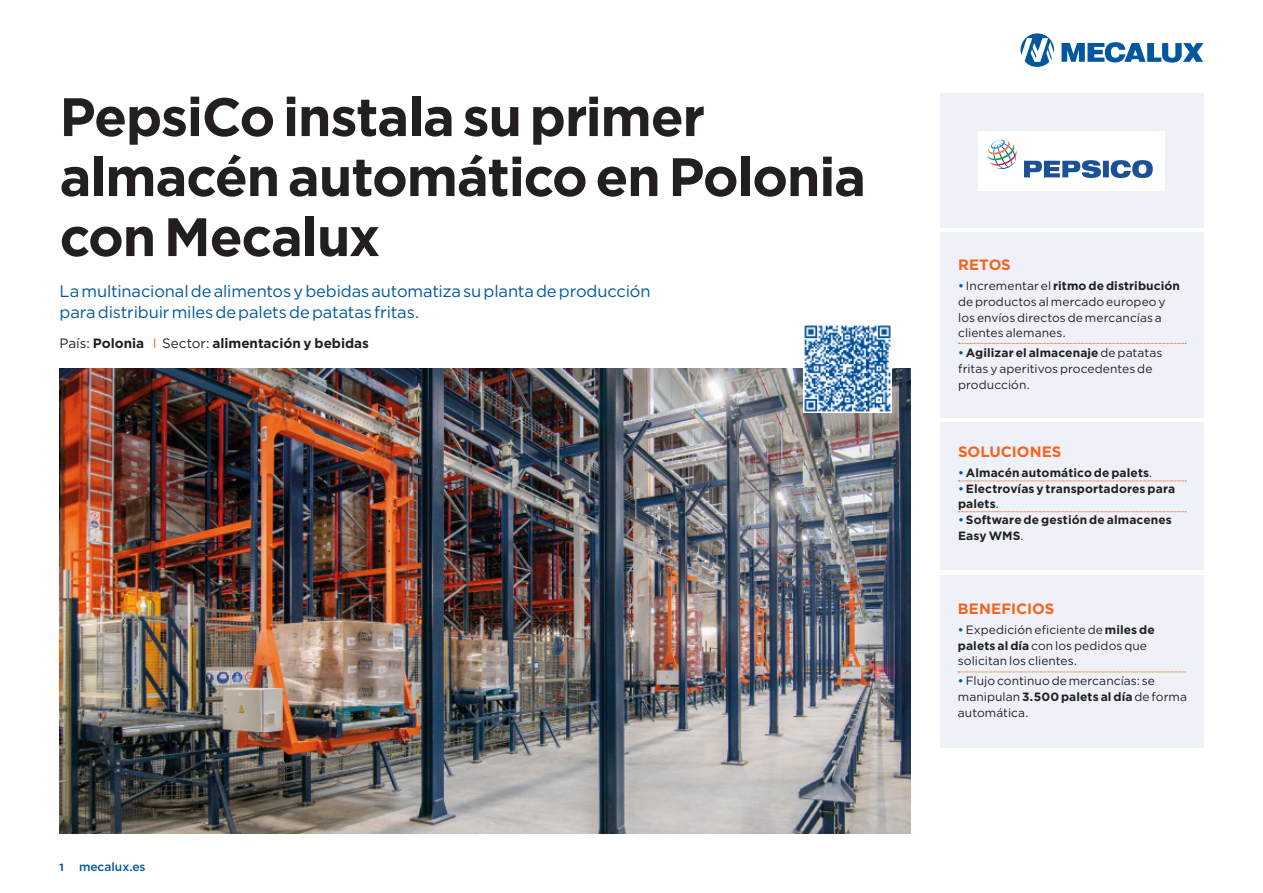
<style>
.page{position:relative;width:1263px;height:893px;background:#fff}
.page>*{position:absolute;margin:0;border:0;box-sizing:border-box;transform-origin:0 0}
.t1{font:700 54px/60px "Gotham";letter-spacing:-.025em;color:#231f20}
.t2{font:16.5px/21px "Gotham";letter-spacing:-.01em;color:#01579f}
.t3{font:700 15px "Gotham";color:#f36421}
.t4{font:700 13.5px "Gotham";color:#231f20}
.t5{font:12px/15.8px "Gotham";letter-spacing:.005em;color:#231f20}
.t6{font:700 12px/15.8px "Gotham";letter-spacing:.01em;color:#231f20}
.t7{font:500 12px "Gotham";color:#01579f}
.t8{font:700 10.5px "Gotham";color:#01579f}
.s1{font-weight:400}
.s2{font-weight:400;color:#f36421}
.s3{font-weight:500;color:#01579f}
.s4{font-weight:700}
</style>
<div class="page">
<svg style="left:1020px;top:33px;width:34px;height:34px"></svg>
<svg style="left:1061px;top:42px;width:142px;height:21px"></svg>
<div style="left:940px;top:94px;width:263px;height:134px;background:#eef2f8"></div>
<img style="left:60px;top:369px;width:850px;height:464px">
<div style="left:940px;top:422px;width:263px;height:148px;background:#eef2f8"></div>
<div style="left:940px;top:233px;width:263px;height:185px;background:#eef2f8"></div>
<svg style="left:958px;top:343px;width:228px;height:1px"></svg>
<div style="left:940px;top:575px;width:263px;height:172px;background:#eef2f8"></div>
<svg style="left:958px;top:511px;width:228px;height:1px"></svg>
<svg style="left:958px;top:672px;width:228px;height:1px"></svg>
<img style="left:803px;top:325px;width:88px;height:88px">
<div style="left:978px;top:131px;width:187px;height:59px;background:#fff"></div>
<svg style="left:987px;top:140px;width:166px;height:38px"></svg>
<svg style="left:958px;top:481px;width:228px;height:1px"></svg>
<h1 class="t1" style="left:60px;top:87px;width:808px">PepsiCo instala su primer almacén automático en Polonia con Mecalux</h1>
<h2 class="t2" style="left:60px;top:280px;width:593px">La multinacional de alimentos y bebidas automatiza su planta de producción para distribuir miles de palets de patatas fritas.</h2>
<p class="t4" style="left:60px;top:334px;width:311px"><span class="s1">País:</span> Polonia <span class="s2">I</span> <span class="s1">Sector:</span> alimentación y bebidas</p>
<p class="t8" style="left:60px;top:860px;width:6px">1</p>
<p class="t7" style="left:79px;top:859px;width:68px">mecalux.es</p>
<p class="t3" style="left:958px;top:255px;width:54px">RETOS</p>
<p class="t5" style="left:958px;top:278px;width:223px"><span class="s3">•</span> Incrementar el <span class="s4">ritmo de distribución </span>de productos al mercado europeo y los envíos directos de mercancías a clientes alemanes.</p>
<p class="t5" style="left:958px;top:345px;width:206px"><span class="s3">•</span> <span class="s4">Agilizar el almacenaje</span> de patatas fritas y aperitivos procedentes de producción.</p>
<p class="t3" style="left:958px;top:442px;width:105px">SOLUCIONES</p>
<p class="t6" style="left:958px;top:465px;width:196px"><span class="s3">•</span> Almacén automático de palets<span class="s1">.</span></p>
<p class="t6" style="left:958px;top:480px;width:218px"><span class="s3">•</span>Electrovías y transportadores para palets<span class="s1">.</span></p>
<p class="t6" style="left:958px;top:512px;width:215px"><span class="s3">•</span> Software de gestión de almacenes<br>Easy WMS<span class="s1">.</span></p>
<p class="t3" style="left:958px;top:599px;width:98px">BENEFICIOS</p>
<p class="t5" style="left:958px;top:621px;width:198px"><span class="s3">•</span>Expedición eficiente de <span class="s4">miles de palets al día</span> con los pedidos que solicitan los clientes.</p>
<p class="t5" style="left:958px;top:673px;width:231px"><span class="s3">•</span> Flujo continuo de mercancías: se manipulan <span class="s4">3.500 palets al día</span> de forma automática.</p>
</div>
